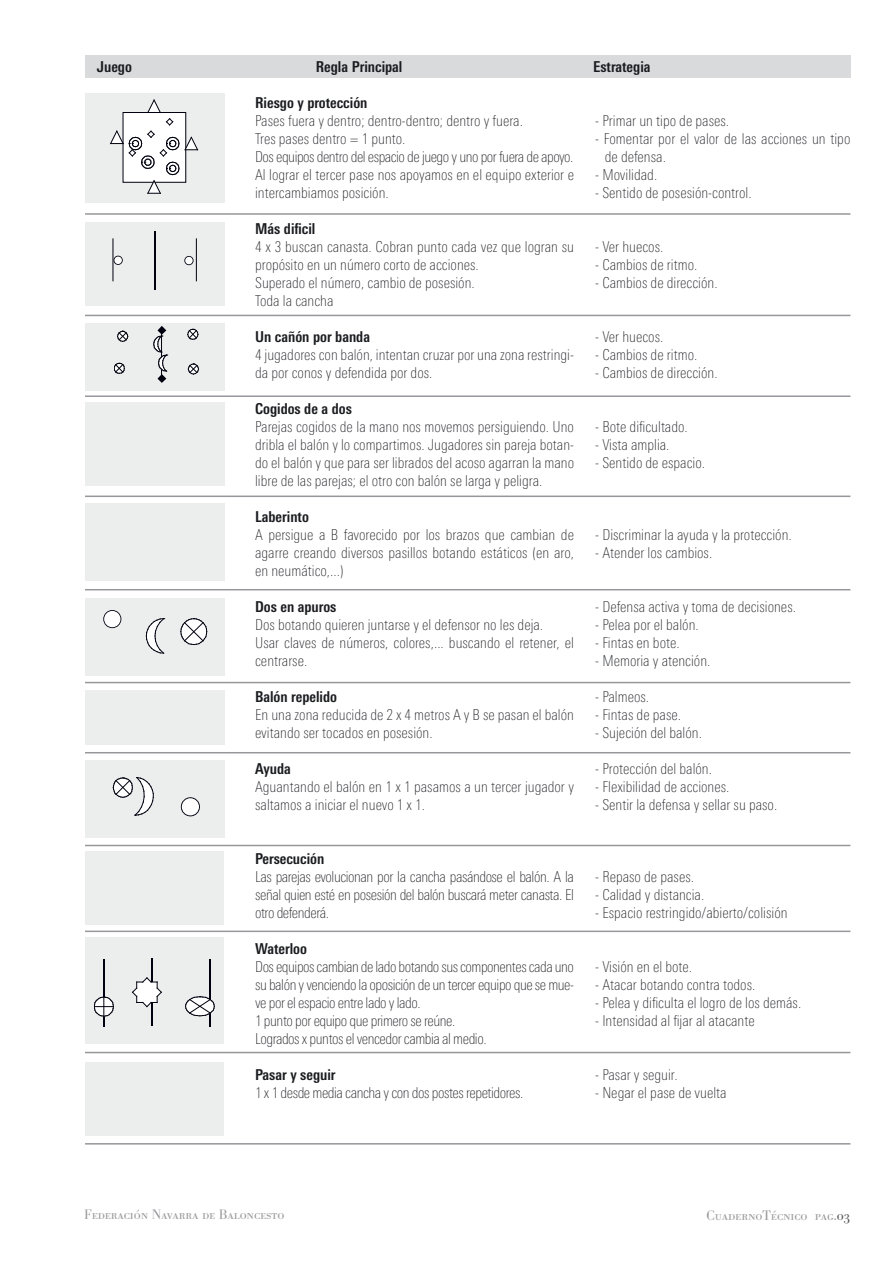
<style>
.page{position:relative;width:893px;height:1263px;background:#fff}
.page>*{position:absolute;margin:0;border:0;box-sizing:border-box;transform-origin:0 0}
.t1{font:100 condensed 15px/18px "Linotype Univers";color:#1b1c20}
.t2{font:100 condensed 15px/18px "Linotype Univers";letter-spacing:-.03em;color:#1b1c20}
.t3{font:700 condensed 15px "Linotype Univers";color:#1b1c20}
.t4{font:13.5px "Bodoni BE Light SC";letter-spacing:-.005em;color:#97979b}
.s1{color:#535256}
</style>
<div class="page">
<div style="left:85px;top:55px;width:765px;height:23px;background:#d8dadc"></div>
<hr style="left:85px;top:213px;width:765px;height:2px;background:#97979b">
<div style="left:85px;top:222px;width:140px;height:83px;background:#eceeee"></div>
<div style="left:85px;top:94px;width:140px;height:109px;background:#eceeee"></div>
<hr style="left:85px;top:589px;width:765px;height:1px;background:#97979b">
<hr style="left:85px;top:1052px;width:765px;height:1px;background:#97979b">
<hr style="left:85px;top:845px;width:765px;height:1px;background:#97979b">
<div style="left:85px;top:851px;width:139px;height:74px;background:#eceeee"></div>
<svg style="left:110px;top:99px;width:88px;height:95px"></svg>
<hr style="left:154px;top:231px;width:2px;height:58px;background:#00000e">
<hr style="left:113px;top:239px;width:1px;height:42px;background:#00000e">
<svg style="left:114px;top:256px;width:9px;height:9px"></svg>
<hr style="left:196px;top:239px;width:1px;height:42px;background:#00000e">
<svg style="left:184px;top:256px;width:10px;height:9px"></svg>
<hr style="left:85px;top:315px;width:765px;height:1px;background:#97979b">
<div style="left:85px;top:323px;width:140px;height:67px;background:#eceeee"></div>
<hr style="left:85px;top:395px;width:765px;height:2px;background:#97979b">
<svg style="left:114px;top:362px;width:11px;height:12px"></svg>
<svg style="left:117px;top:330px;width:12px;height:12px"></svg>
<svg style="left:187px;top:328px;width:12px;height:12px"></svg>
<svg style="left:187px;top:363px;width:12px;height:12px"></svg>
<svg style="left:153px;top:326px;width:15px;height:57px"></svg>
<div style="left:85px;top:403px;width:140px;height:83px;background:#eceeee"></div>
<hr style="left:85px;top:495px;width:765px;height:2px;background:#97979b">
<div style="left:85px;top:503px;width:140px;height:77px;background:#eceeee"></div>
<hr style="left:85px;top:682px;width:765px;height:1px;background:#97979b">
<div style="left:85px;top:598px;width:140px;height:77px;background:#eceeee"></div>
<svg style="left:103px;top:610px;width:18px;height:18px"></svg>
<svg style="left:146px;top:618px;width:19px;height:36px"></svg>
<svg style="left:180px;top:618px;width:27px;height:27px"></svg>
<hr style="left:85px;top:752px;width:765px;height:1px;background:#97979b">
<div style="left:85px;top:690px;width:140px;height:55px;background:#eceeee"></div>
<div style="left:85px;top:760px;width:140px;height:78px;background:#eceeee"></div>
<svg style="left:181px;top:797px;width:19px;height:19px"></svg>
<svg style="left:113px;top:777px;width:41px;height:39px"></svg>
<hr style="left:85px;top:930px;width:765px;height:2px;background:#97979b">
<div style="left:85px;top:937px;width:139px;height:106px;background:#eceeee"></div>
<hr style="left:151px;top:958px;width:2px;height:67px;background:#00000e">
<hr style="left:103px;top:959px;width:2px;height:67px;background:#00000e">
<hr style="left:209px;top:959px;width:1px;height:67px;background:#00000e">
<svg style="left:94px;top:996px;width:20px;height:21px"></svg>
<svg style="left:185px;top:996px;width:30px;height:20px"></svg>
<svg style="left:132px;top:977px;width:30px;height:31px"></svg>
<div style="left:85px;top:1062px;width:139px;height:74px;background:#eceeee"></div>
<hr style="left:85px;top:1143px;width:765px;height:1px;background:#97979b">
<p class="t3" style="left:97px;top:58px;width:37px">Juego</p>
<p class="t3" style="left:316px;top:58px;width:88px">Regla Principal</p>
<p class="t3" style="left:593px;top:58px;width:59px">Estrategia</p>
<p class="t3" style="left:255px;top:94px;width:114px">Riesgo y protección</p>
<p class="t1" style="left:255px;top:112px;width:320px">Pases fuera y dentro; dentro-dentro; dentro y fuera.<br>Tres pases dentro = 1 punto.<br>Dos equipos dentro del espacio de juego y uno por fuera de apoyo.<br>Al lograr el tercer pase nos apoyamos en el equipo exterior e intercambiamos posición.</p>
<p class="t1" style="left:595px;top:112px;width:135px">- Primar un tipo de pases.</p>
<p class="t1" style="left:605px;top:130px;width:247px;text-indent:-9px">- Fomentar por el valor de las acciones un tipo de defensa.</p>
<p class="t1" style="left:595px;top:166px;width:63px">- Movilidad.</p>
<p class="t1" style="left:595px;top:184px;width:158px">- Sentido de posesión-control.</p>
<p class="t3" style="left:255px;top:220px;width:62px">Más dificil</p>
<p class="t1" style="left:255px;top:238px;width:320px">4 x 3 buscan canasta. Cobran punto cada vez que logran su propósito en un número corto de acciones.<br>Superado el número, cambio de posesión.<br>Toda la cancha</p>
<p class="t1" style="left:595px;top:238px;width:70px">- Ver huecos.</p>
<p class="t1" style="left:595px;top:256px;width:104px">- Cambios de ritmo.</p>
<p class="t1" style="left:595px;top:274px;width:124px">- Cambios de dirección.</p>
<p class="t3" style="left:255px;top:328px;width:116px">Un cañón por banda</p>
<p class="t1" style="left:255px;top:346px;width:320px">4 jugadores con balón, intentan cruzar por una zona restringi&shy;da por conos y defendida por dos.</p>
<p class="t1" style="left:595px;top:328px;width:70px">- Ver huecos.</p>
<p class="t1" style="left:595px;top:346px;width:104px">- Cambios de ritmo.</p>
<p class="t1" style="left:595px;top:364px;width:124px">- Cambios de dirección.</p>
<p class="t3" style="left:255px;top:400px;width:98px">Cogidos de a dos</p>
<p class="t1" style="left:255px;top:418px;width:320px;text-align:justify">Parejas cogidos de la mano nos movemos persiguiendo. Uno dribla el balón y lo compartimos. Jugadores sin pareja botan&shy;do el balón y que para ser librados del acoso agarran la mano libre de las parejas; el otro con balón se larga y peligra.</p>
<p class="t1" style="left:595px;top:418px;width:94px">- Bote dificultado.</p>
<p class="t1" style="left:595px;top:436px;width:76px">- Vista amplia.</p>
<p class="t1" style="left:595px;top:454px;width:111px">- Sentido de espacio.</p>
<p class="t3" style="left:255px;top:508px;width:55px">Laberinto</p>
<p class="t1" style="left:255px;top:526px;width:320px;text-align:justify">A persigue a B favorecido por los brazos que cambian de agarre creando diversos pasillos botando estáticos (en aro, en neumático,...)</p>
<p class="t1" style="left:595px;top:526px;width:198px">- Discriminar la ayuda y la protección.</p>
<p class="t1" style="left:595px;top:544px;width:119px">- Atender los cambios.</p>
<p class="t3" style="left:255px;top:598px;width:83px">Dos en apuros</p>
<p class="t1" style="left:255px;top:616px;width:320px">Dos botando quieren juntarse y el defensor no les deja.<br>Usar claves de números, colores,... buscando el retener, el centrarse.</p>
<p class="t3" style="left:255px;top:688px;width:83px">Balón repelido</p>
<p class="t1" style="left:255px;top:706px;width:320px">En una zona reducida de 2 x 4 metros A y B se pasan el balón evitando ser tocados en posesión.</p>
<p class="t3" style="left:255px;top:760px;width:37px">Ayuda</p>
<p class="t1" style="left:255px;top:778px;width:320px">Aguantando el balón en 1 x 1 pasamos a un tercer jugador y saltamos a iniciar el nuevo 1 x 1.</p>
<p class="t1" style="left:595px;top:598px;width:202px">- Defensa activa y toma de decisiones.</p>
<p class="t1" style="left:595px;top:616px;width:105px">- Pelea por el balón.</p>
<p class="t1" style="left:595px;top:634px;width:86px">- Fintas en bote.</p>
<p class="t1" style="left:595px;top:652px;width:117px">- Memoria y atención.</p>
<p class="t1" style="left:595px;top:688px;width:55px">- Palmeos.</p>
<p class="t1" style="left:595px;top:706px;width:87px">- Fintas de pase.</p>
<p class="t1" style="left:595px;top:724px;width:108px">- Sujeción del balón.</p>
<p class="t1" style="left:595px;top:760px;width:118px">- Protección del balón.</p>
<p class="t1" style="left:595px;top:778px;width:136px">- Flexibilidad de acciones.</p>
<p class="t1" style="left:595px;top:796px;width:184px">- Sentir la defensa y sellar su paso.</p>
<p class="t3" style="left:255px;top:850px;width:71px">Persecución</p>
<p class="t1" style="left:255px;top:868px;width:320px;text-align:justify">Las parejas evolucionan por la cancha pasándose el balón. A la señal quien esté en posesión del balón buscará meter canasta. El otro defenderá.</p>
<p class="t1" style="left:595px;top:868px;width:100px">- Repaso de pases.</p>
<p class="t1" style="left:595px;top:886px;width:111px">- Calidad y distancia.</p>
<p class="t1" style="left:595px;top:904px;width:194px">- Espacio restringido/abierto/colisión</p>
<p class="t3" style="left:255px;top:940px;width:53px">Waterloo</p>
<p class="t2" style="left:255px;top:958px;width:320px">Dos equipos cambian de lado botando sus componentes cada uno su balón y venciendo la oposición de un tercer equipo que se mue&shy;ve por el espacio entre lado y lado.<br>1 punto por equipo que primero se reúne.<br>Logrados x puntos el vencedor cambia al medio.</p>
<p class="t1" style="left:595px;top:958px;width:98px">- Visión en el bote.</p>
<p class="t1" style="left:595px;top:976px;width:162px">- Atacar botando contra todos.</p>
<p class="t1" style="left:595px;top:994px;width:207px">- Pelea y dificulta el logro de los demás.</p>
<p class="t1" style="left:595px;top:1012px;width:161px">- Intensidad al fijar al atacante</p>
<p class="t3" style="left:255px;top:1066px;width:82px">Pasar y seguir</p>
<p class="t2" style="left:255px;top:1084px;width:270px">1 x 1 desde media cancha y con dos postes repetidores.</p>
<p class="t1" style="left:595px;top:1066px;width:84px">- Pasar y seguir.</p>
<p class="t1" style="left:595px;top:1084px;width:133px">- Negar el pase de vuelta</p>
<p class="t4" style="left:84px;top:1207px;width:202px">Federación Navarra de Baloncesto</p>
<p class="t4" style="left:707px;top:1207px;width:145px">CuadernoTécnico pag.<span class="s1">03</span></p>
</div>
